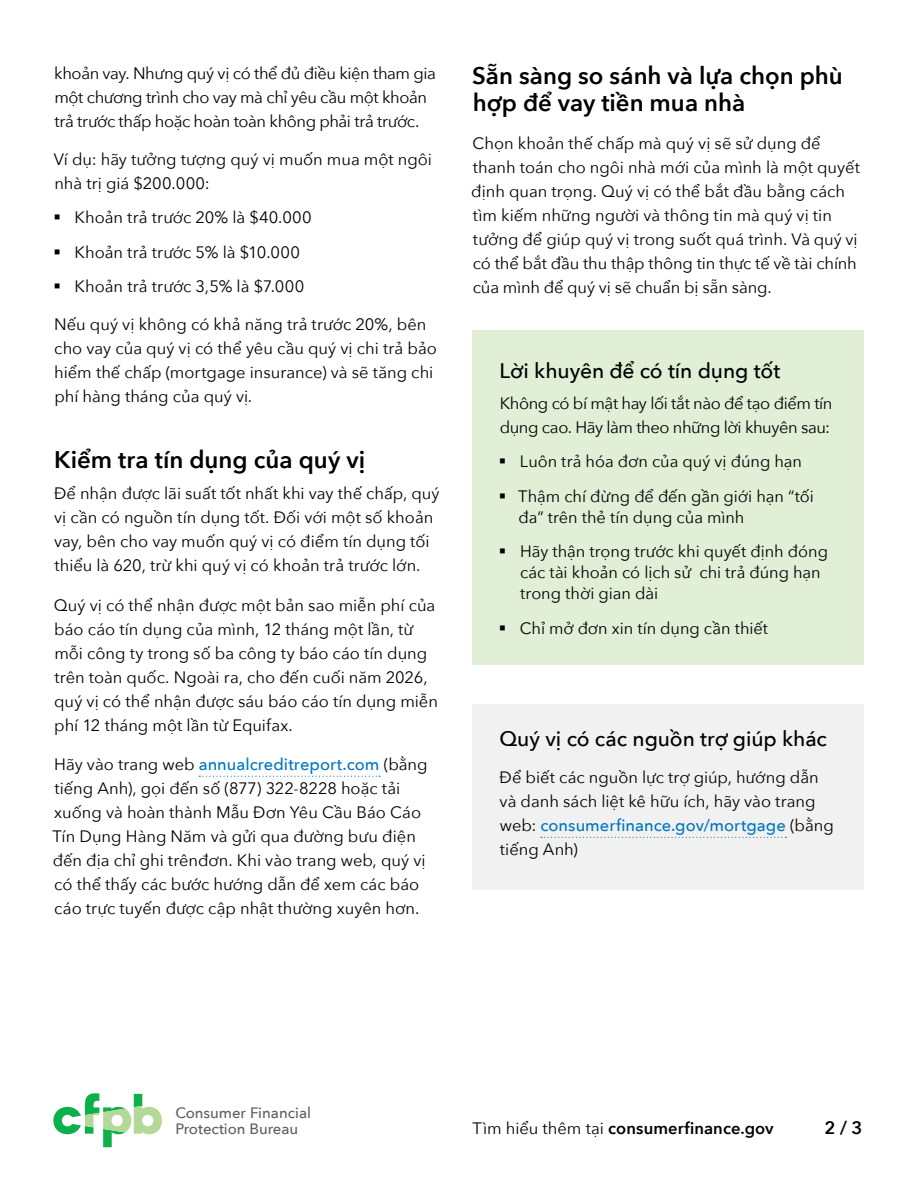
<style>
.page{position:relative;width:918px;height:1188px;background:#fff}
.page>*{position:absolute;margin:0;border:0;box-sizing:border-box;transform-origin:0 0}
.t1{font:600 24px/27px "Avenir Next";color:#000}
.t2{font:500 21px "Avenir Next";letter-spacing:-.005em;color:#000}
.t3{font:600 18px "Avenir Next";color:#000}
.t4{font:16.5px/24px "Avenir Next";color:#000}
.t5{font:16.5px/24px "Avenir Next";letter-spacing:-.025em;color:#000}
.t6{font:600 16.5px "Avenir Next";letter-spacing:.005em;color:#000}
.t7{font:500 15px/15.8px "Avenir Next";color:#5f6062}
.s1{font-weight:500;color:#0077be}
.s2{font-weight:400}
</style>
<div class="page">
<svg style="left:199px;top:776px;width:181px;height:1px"></svg>
<div style="left:472px;top:330px;width:392px;height:335px;background:#e0efd6"></div>
<div style="left:472px;top:704px;width:392px;height:185px;background:#f1f1f2"></div>
<svg style="left:541px;top:837px;width:245px;height:1px"></svg>
<svg style="left:53px;top:1093px;width:109px;height:54px"></svg>
<p class="t5" style="left:54px;top:61px;width:383px">khoản vay. Nhưng quý vị có thể đủ điều kiện tham gia một chương trình cho vay mà chỉ yêu cầu một khoản trả trước thấp hoặc hoàn toàn không phải trả trước.</p>
<p class="t4" style="left:54px;top:146px;width:380px">Ví dụ: hãy tưởng tượng quý vị muốn mua một ngôi nhà trị giá $200.000:</p>
<p class="t4" style="left:53px;top:205px;width:260px">• Khoản trả trước 20% là $40.000</p>
<p class="t4" style="left:53px;top:239px;width:248px">• Khoản trả trước 5% là $10.000</p>
<p class="t4" style="left:53px;top:274px;width:252px">• Khoản trả trước 3,5% là $7.000</p>
<p class="t4" style="left:54px;top:311px;width:384px">Nếu quý vị không có khả năng trả trước 20%, bên cho vay của quý vị có thể yêu cầu quý vị chi trả bảo hiểm thế chấp (mortgage insurance) và sẽ tăng chi phí hàng tháng của quý vị.</p>
<h2 class="t1" style="left:54px;top:446px;width:313px">Kiểm tra tín dụng của quý vị</h2>
<p class="t4" style="left:54px;top:480px;width:387px">Để nhận được lãi suất tốt nhất khi vay thế chấp, quý vị cần có nguồn tín dụng tốt. Đối với một số khoản vay, bên cho vay muốn quý vị có điểm tín dụng tối thiểu là 620, trừ khi quý vị có khoản trả trước lớn.</p>
<p class="t4" style="left:54px;top:592px;width:386px">Quý vị có thể nhận được một bản sao miễn phí của báo cáo tín dụng của mình, 12 tháng một lần, từ mỗi công ty trong số ba công ty báo cáo tín dụng trên toàn quốc. Ngoài ra, cho đến cuối năm 2026, quý vị có thể nhận được sáu báo cáo tín dụng miễn phí 12 tháng một lần từ Equifax.</p>
<p class="t4" style="left:52px;top:752px;width:377px">Hãy vào trang web <span class="s1">annualcreditreport.com</span> (bằng tiếng Anh), gọi đến số (877) 322-8228 hoặc tải xuống và hoàn thành Mẫu Đơn Yêu Cầu Báo Cáo Tín Dụng Hàng Năm và gửi qua đường bưu điện đến địa chỉ ghi trênđơn. Khi vào trang web, quý vị có thể thấy các bước hướng dẫn để xem các báo cáo trực tuyến được cập nhật thường xuyên hơn.</p>
<h2 class="t1" style="left:472px;top:62px;width:372px">Sẵn sàng so sánh và lựa chọn phù hợp để vay tiền mua nhà</h2>
<p class="t4" style="left:471px;top:131px;width:390px">Chọn khoản thế chấp mà quý vị sẽ sử dụng để thanh toán cho ngôi nhà mới của mình là một quyết định quan trọng. Quý vị có thể bắt đầu bằng cách tìm kiếm những người và thông tin mà quý vị tin tưởng để giúp quý vị trong suốt quá trình. Và quý vị có thể bắt đầu thu thập thông tin thực tế về tài chính của mình để quý vị sẽ chuẩn bị sẵn sàng.</p>
<p class="t2" style="left:499px;top:353px;width:282px">Lời khuyên để có tín dụng tốt</p>
<p class="t5" style="left:500px;top:390px;width:334px">Không có bí mật hay lối tắt nào để tạo điểm tín dụng cao. Hãy làm theo những lời khuyên sau:</p>
<p class="t4" style="left:499px;top:449px;width:305px">• Luôn trả hóa đơn của quý vị đúng hạn</p>
<p class="t4" style="left:519px;top:485px;width:297px;line-height:21px;text-indent:-20px">• Thậm chí đừng để đến gần giới hạn “tối đa” trên thẻ tín dụng của mình</p>
<p class="t4" style="left:520px;top:540px;width:309px;line-height:21px;text-indent:-21px">• Hãy thận trọng trước khi quyết định đóng các tài khoản có lịch sử chi trả đúng hạn trong thời gian dài</p>
<p class="t4" style="left:499px;top:615px;width:271px">• Chỉ mở đơn xin tín dụng cần thiết</p>
<p class="t2" style="left:499px;top:721px;width:329px">Quý vị có các nguồn trợ giúp khác</p>
<p class="t4" style="left:500px;top:765px;width:336px">Để biết các nguồn lực trợ giúp, hướng dẫn và danh sách liệt kê hữu ích, hãy vào trang web: <span class="s1">consumerfinance.gov/mortgage</span> (bằng tiếng Anh)</p>
<p class="t7" style="left:176px;top:1104px;width:137px">Consumer Financial<br>Protection Bureau</p>
<p class="t6" style="left:473px;top:1114px;width:303px"><span class="s2">Tìm hiểu thêm tại</span> consumerfinance.gov</p>
<p class="t3" style="left:825px;top:1112px;width:39px">2 / 3</p>
</div>
